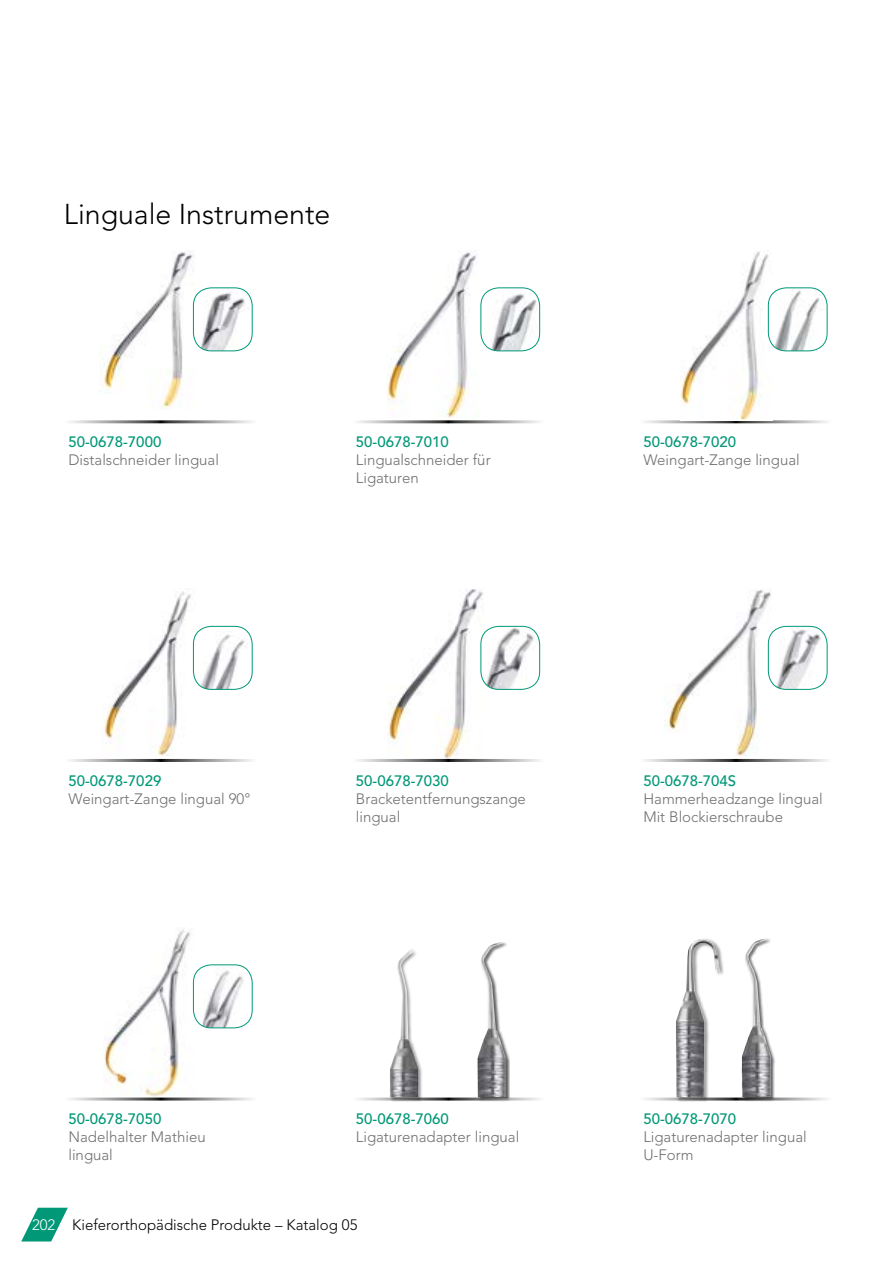
<style>
.page{position:relative;width:893px;height:1263px;background:#fff}
.page>*{position:absolute;margin:0;border:0;box-sizing:border-box;transform-origin:0 0}
.Titres_pour_TDM{font:300 28.5px "Avenir LT Std";color:#000}
.Légende_produits{font:300 15px/18px "Avenir LT Std";color:#706f6f}
.Sous_sous_titres{font:500 15px "Avenir LT Std";color:#009877}
.t1{font:300 15px "Avenir LT Std";color:#000}
.s1{color:#fff}
</style>
<div class="page">
<svg style="left:21px;top:1208px;width:47px;height:33px"></svg>
<img style="left:387px;top:250px;width:90px;height:168px">
<img style="left:101px;top:591px;width:92px;height:166px">
<img style="left:99px;top:252px;width:95px;height:157px">
<img style="left:388px;top:589px;width:95px;height:170px">
<img style="left:664px;top:589px;width:107px;height:167px">
<img style="left:680px;top:251px;width:89px;height:169px">
<img style="left:103px;top:929px;width:90px;height:168px">
<img style="left:193px;top:288px;width:59px;height:63px">
<div style="left:193px;top:287px;width:60px;height:64px;border:1px solid #009877;border-radius:18px"></div>
<img style="left:481px;top:288px;width:59px;height:63px">
<div style="left:480px;top:287px;width:60px;height:64px;border:1px solid #009877;border-radius:18px"></div>
<img style="left:768px;top:288px;width:59px;height:63px">
<div style="left:768px;top:287px;width:59px;height:64px;border:1px solid #009877;border-radius:18px"></div>
<img style="left:193px;top:627px;width:59px;height:62px">
<div style="left:193px;top:626px;width:60px;height:64px;border:1px solid #009877;border-radius:18px"></div>
<img style="left:481px;top:627px;width:59px;height:62px">
<div style="left:480px;top:626px;width:60px;height:64px;border:1px solid #009877;border-radius:18px"></div>
<img style="left:768px;top:627px;width:59px;height:62px">
<div style="left:768px;top:626px;width:59px;height:64px;border:1px solid #009877;border-radius:18px"></div>
<img style="left:193px;top:965px;width:59px;height:63px">
<div style="left:193px;top:964px;width:60px;height:64px;border:1px solid #009877;border-radius:18px"></div>
<div style="left:389px;top:948px;width:33px;height:153px;background:#000;opacity:.4"></div>
<img style="left:390px;top:948px;width:29px;height:149px">
<div style="left:675px;top:938px;width:50px;height:163px;background:#000;opacity:.4"></div>
<img style="left:676px;top:938px;width:44px;height:159px">
<div style="left:477px;top:942px;width:33px;height:159px;background:#000;opacity:.4"></div>
<div style="left:477px;top:942px;width:33px;height:155px;background:#000;opacity:.4"></div>
<img style="left:477px;top:942px;width:29px;height:155px">
<div style="left:741px;top:938px;width:35px;height:163px;background:#000;opacity:.4"></div>
<div style="left:741px;top:938px;width:35px;height:159px;background:#000;opacity:.4"></div>
<img style="left:742px;top:938px;width:29px;height:159px">
<p class="Titres_pour_TDM" style="left:64px;top:197px;width:268px">Linguale Instrumente</p>
<p class="Sous_sous_titres" style="left:68px;top:433px;width:94px">50-0678-7000</p>
<p class="Légende_produits" style="left:68px;top:451px;width:152px">Distalschneider lingual</p>
<p class="Sous_sous_titres" style="left:356px;top:433px;width:94px">50-0678-7010</p>
<p class="Légende_produits" style="left:356px;top:451px;width:136px">Lingualschneider für<br>Ligaturen</p>
<p class="Sous_sous_titres" style="left:68px;top:772px;width:94px">50-0678-7029</p>
<p class="Légende_produits" style="left:68px;top:789px;width:183px">Weingart-Zange lingual 90°</p>
<p class="Sous_sous_titres" style="left:356px;top:772px;width:94px">50-0678-7030</p>
<p class="Légende_produits" style="left:356px;top:789px;width:172px">Bracketentfernungszange lingual</p>
<p class="Sous_sous_titres" style="left:68px;top:1110px;width:94px">50-0678-7050</p>
<p class="Légende_produits" style="left:68px;top:1128px;width:139px">Nadelhalter Mathieu lingual</p>
<p class="Sous_sous_titres" style="left:356px;top:1110px;width:94px">50-0678-7060</p>
<p class="Légende_produits" style="left:356px;top:1128px;width:165px">Ligaturenadapter lingual</p>
<p class="t1" style="left:32px;top:1216px;width:327px"><span class="s1">202</span> Kieferorthopädische Produkte – Katalog 05</p>
<p class="Sous_sous_titres" style="left:643px;top:433px;width:94px">50-0678-7020</p>
<p class="Légende_produits" style="left:643px;top:451px;width:158px">Weingart-Zange lingual</p>
<p class="Sous_sous_titres" style="left:643px;top:772px;width:94px">50-0678-704S</p>
<p class="Légende_produits" style="left:643px;top:789px;width:181px">Hammerheadzange lingual<br>Mit Blockierschraube</p>
<p class="Sous_sous_titres" style="left:643px;top:1110px;width:94px">50-0678-7070</p>
<p class="Légende_produits" style="left:643px;top:1128px;width:165px">Ligaturenadapter lingual</p>
<p class="Légende_produits" style="left:643px;top:1146px;width:52px">U-Form</p>
</div>
